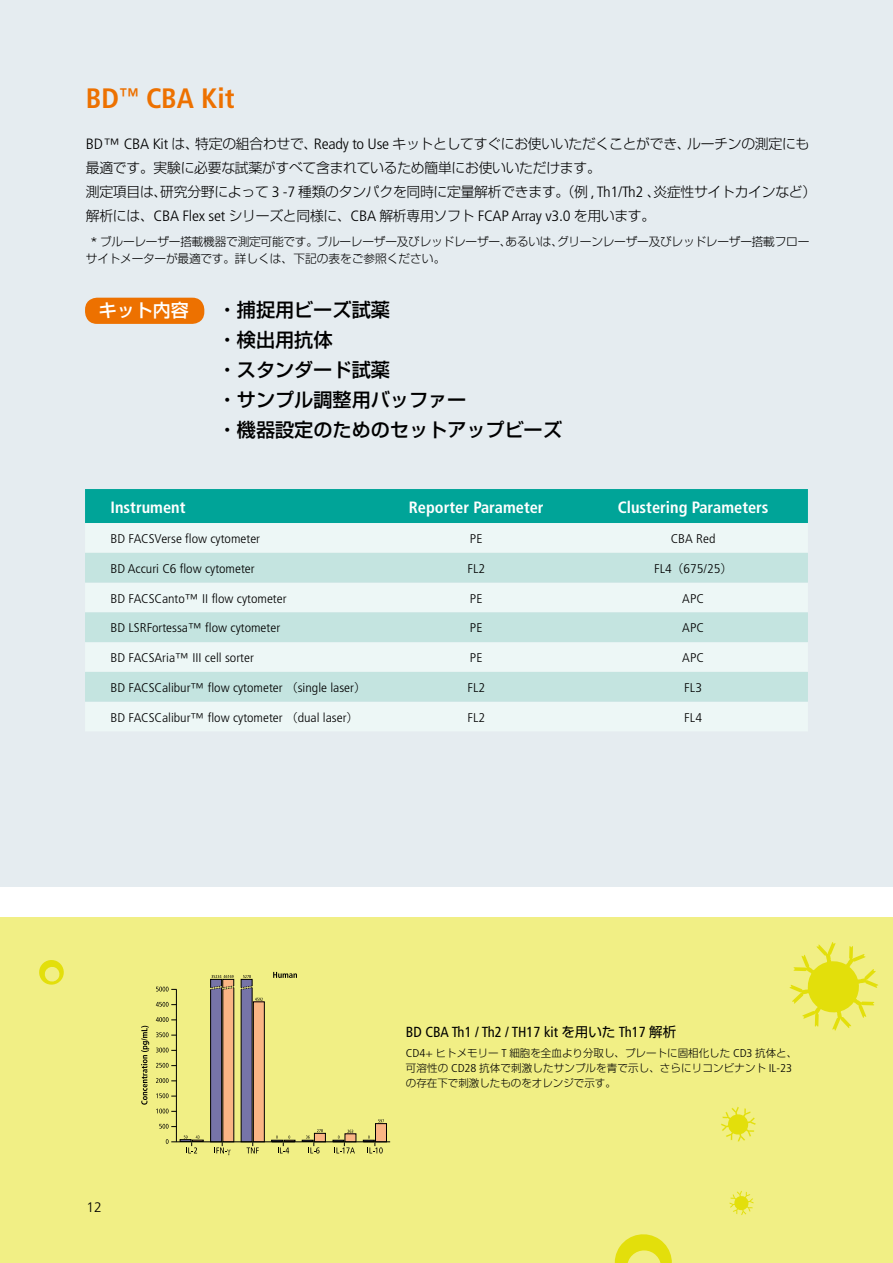
<style>
.page{position:relative;width:893px;height:1263px;background:#fff}
.page>*{position:absolute;margin:0;border:0;box-sizing:border-box;transform-origin:0 0}
.t1{font:700 condensed 28.05px "Frutiger";letter-spacing:-.005em;color:#ed7100}
.t2{font:500 19.2px/30px "Shin Go";color:#000}
.t3{font:500 18px "Shin Go Pro";color:#fff}
.t4{font:700 condensed 16.35px "Frutiger";color:#fff}
.t5{font:condensed 14.55px "Frutiger";color:#000}
.t6{font:300 13.8px/24px "Shin Go";letter-spacing:-.02em;color:#000}
.t7{font:300 13.8px "Frutiger";color:#000}
.t8{font:300 condensed 12.6px "Frutiger";color:#000;scale:1.1 1}
.t9{font:300 11.7px/17.4px "Shin Go";letter-spacing:-.02em;color:#000}
.t10{font:300 10.5px/15px "Shin Go";color:#000}
.s1{font-family:"Frutiger";font-stretch:condensed;font-size:14.85px}
.s2{font-family:"Frutiger";font-size:12.6px}
.s3{font-family:"Shin Go";font-stretch:normal;font-size:11.7px}
.s4{font-family:"Shin Go";font-stretch:normal;font-size:13.5px}
.s5{font-family:"Frutiger";font-stretch:condensed;font-size:11.4px}
</style>
<div class="page">
<div style="left:0;top:905px;width:893px;height:358px;background:#f1ef85"></div>
<div style="left:0;top:871px;width:893px;height:45px;background:#fff"></div>
<div style="left:0;top:0;width:893px;height:886px;background:#e5ecf0"></div>
<svg style="left:39px;top:960px;width:25px;height:25px"></svg>
<svg style="left:721px;top:1107px;width:35px;height:35px"></svg>
<svg style="left:729px;top:1191px;width:25px;height:24px"></svg>
<svg style="left:614px;top:1234px;width:58px;height:29px"></svg>
<svg style="left:789px;top:942px;width:89px;height:89px"></svg>
<div style="left:85px;top:298px;width:119px;height:26px;background:#ed7100;border-radius:12px"></div>
<div style="left:85px;top:489px;width:723px;height:34px;background:#00a498"></div>
<div style="left:86px;top:524px;width:721px;height:207px;background:#edf7f6"></div>
<svg style="left:85px;top:553px;width:723px;height:149px;fill:#c4e4e0"></svg>
<svg style="left:273px;top:972px;width:24px;height:6px"></svg>
<svg style="left:141px;top:1026px;width:8px;height:79px"></svg>
<hr style="left:176px;top:989px;width:1px;height:153px;background:#000">
<svg style="left:159px;top:1124px;width:18px;height:5px"></svg>
<svg style="left:156px;top:1108px;width:21px;height:5px"></svg>
<svg style="left:156px;top:1093px;width:21px;height:5px"></svg>
<svg style="left:156px;top:1078px;width:21px;height:5px"></svg>
<svg style="left:156px;top:1063px;width:21px;height:5px"></svg>
<svg style="left:156px;top:1047px;width:21px;height:5px"></svg>
<svg style="left:156px;top:1032px;width:21px;height:5px"></svg>
<svg style="left:156px;top:1017px;width:21px;height:5px"></svg>
<svg style="left:156px;top:1002px;width:21px;height:5px"></svg>
<svg style="left:156px;top:987px;width:21px;height:4px"></svg>
<div style="left:375px;top:1123px;width:11px;height:19px;background:#fab584"></div>
<div style="left:375px;top:1123px;width:12px;height:19px;border:1px solid #000"></div>
<div style="left:314px;top:1133px;width:11px;height:9px;background:#fab584"></div>
<div style="left:314px;top:1133px;width:12px;height:9px;border:1px solid #000"></div>
<div style="left:253px;top:1001px;width:12px;height:141px;border:1px solid #000"></div>
<hr style="left:176px;top:1141px;width:214px;height:1px;background:#000">
<svg style="left:210px;top:975px;width:24px;height:180px"></svg>
<svg style="left:166px;top:1135px;width:37px;height:18px"></svg>
<svg style="left:271px;top:1135px;width:24px;height:18px"></svg>
<svg style="left:363px;top:1135px;width:20px;height:18px"></svg>
<svg style="left:333px;top:1130px;width:22px;height:23px"></svg>
<svg style="left:378px;top:1119px;width:6px;height:3px"></svg>
<svg style="left:302px;top:1129px;width:21px;height:24px"></svg>
<svg style="left:241px;top:975px;width:22px;height:178px"></svg>
<h1 class="t1" style="left:86px;top:82px;width:150px">BD<sup>™</sup> CBA Kit</h1>
<p class="t6" style="left:86px;top:132px;width:732px"><span class="s1">BD™ CBA Kit</span> は、特定の組合わせで、<span class="s1">Ready to Use</span> キットとしてすぐにお使いいただくことができ、ルーチンの測定にも最適です。実験に必要な試薬がすべて含まれているため簡単にお使いいただけます。<br>測定項目は、研究分野によって <span class="s1">3 -7</span> 種類のタンパクを同時に定量解析できます。（例 <span class="s1">, Th1/Th2</span> 、炎症性サイトカインなど）解析には、<span class="s1">CBA Flex set</span> シリーズと同様に、<span class="s1">CBA</span> 解析専用ソフト <span class="s1">FCAP Array v3.0</span> を用います。</p>
<p class="t9" style="left:86px;top:232px;width:725px;text-indent:4px"><span class="s2">*</span> ブルーレーザー搭載機器で測定可能です。ブルーレーザー及びレッドレーザー、あるいは、グリーンレーザー及びレッドレーザー搭載フローサイトメーターが最適です。詳しくは、下記の表をご参照ください。</p>
<h2 class="t2" style="left:218px;top:293px;width:346px">・捕捉用ビーズ試薬<br>・検出用抗体<br>・スタンダード試薬<br>・サンプル調整用バッファー<br>・機器設定のためのセットアップビーズ</h2>
<h3 class="t3" style="left:99px;top:296px;width:91px">キット内容</h3>
<p class="t4" style="left:111px;top:497px;width:76px">Instrument</p>
<p class="t4" style="left:409px;top:497px;width:136px">Reporter Parameter</p>
<p class="t4" style="left:618px;top:497px;width:152px">Clustering Parameters</p>
<p class="t8" style="left:111px;top:532px;width:138px">BD FACSVerse flow cytometer</p>
<p class="t8" style="left:470px;top:532px;width:13px">PE</p>
<p class="t8" style="left:671px;top:532px;width:42px">CBA Red</p>
<p class="t8" style="left:111px;top:561px;width:133px">BD Accuri C6 flow cytometer</p>
<p class="t8" style="left:467px;top:561px;width:18px">FL2</p>
<p class="t8" style="left:654px;top:561px;width:72px">FL4<span class="s3">（</span>675/25<span class="s3">）</span></p>
<p class="t8" style="left:111px;top:591px;width:162px">BD FACSCanto™ II flow cytometer</p>
<p class="t8" style="left:470px;top:591px;width:13px">PE</p>
<p class="t8" style="left:682px;top:591px;width:21px">APC</p>
<p class="t8" style="left:111px;top:621px;width:156px">BD LSRFortessa™ flow cytometer</p>
<p class="t8" style="left:470px;top:621px;width:13px">PE</p>
<p class="t8" style="left:682px;top:621px;width:21px">APC</p>
<p class="t8" style="left:111px;top:651px;width:132px">BD FACSAria™ III cell sorter</p>
<p class="t8" style="left:470px;top:651px;width:13px">PE</p>
<p class="t8" style="left:682px;top:651px;width:21px">APC</p>
<p class="t8" style="left:111px;top:680px;width:234px">BD FACSCalibur™ flow cytometer <span class="s3">（</span>single laser<span class="s3">）</span></p>
<p class="t8" style="left:467px;top:680px;width:18px">FL2</p>
<p class="t8" style="left:684px;top:680px;width:18px">FL3</p>
<p class="t8" style="left:111px;top:710px;width:227px">BD FACSCalibur™ flow cytometer <span class="s3">（</span>dual laser<span class="s3">）</span></p>
<p class="t8" style="left:467px;top:710px;width:18px">FL2</p>
<p class="t8" style="left:684px;top:710px;width:18px">FL4</p>
<p class="t7" style="left:87px;top:1200px;width:17px">12</p>
<p class="t5" style="left:406px;top:1024px;width:272px">BD CBA Th1 / Th2 / TH17 kit <span class="s4">を用いた</span> Th17 <span class="s4">解析</span></p>
<p class="t10" style="left:406px;top:1045px;width:393px"><span class="s5">CD4+</span> ヒトメモリー <span class="s5">T</span> 細胞を全血より分取し、プレートに固相化した <span class="s5">CD3</span> 抗体と、可溶性の <span class="s5">CD28</span> 抗体で刺激したサンプルを青で示し、さらにリコンビナント <span class="s5">IL-23</span>の存在下で刺激したものをオレンジで示す。</p>
</div>
